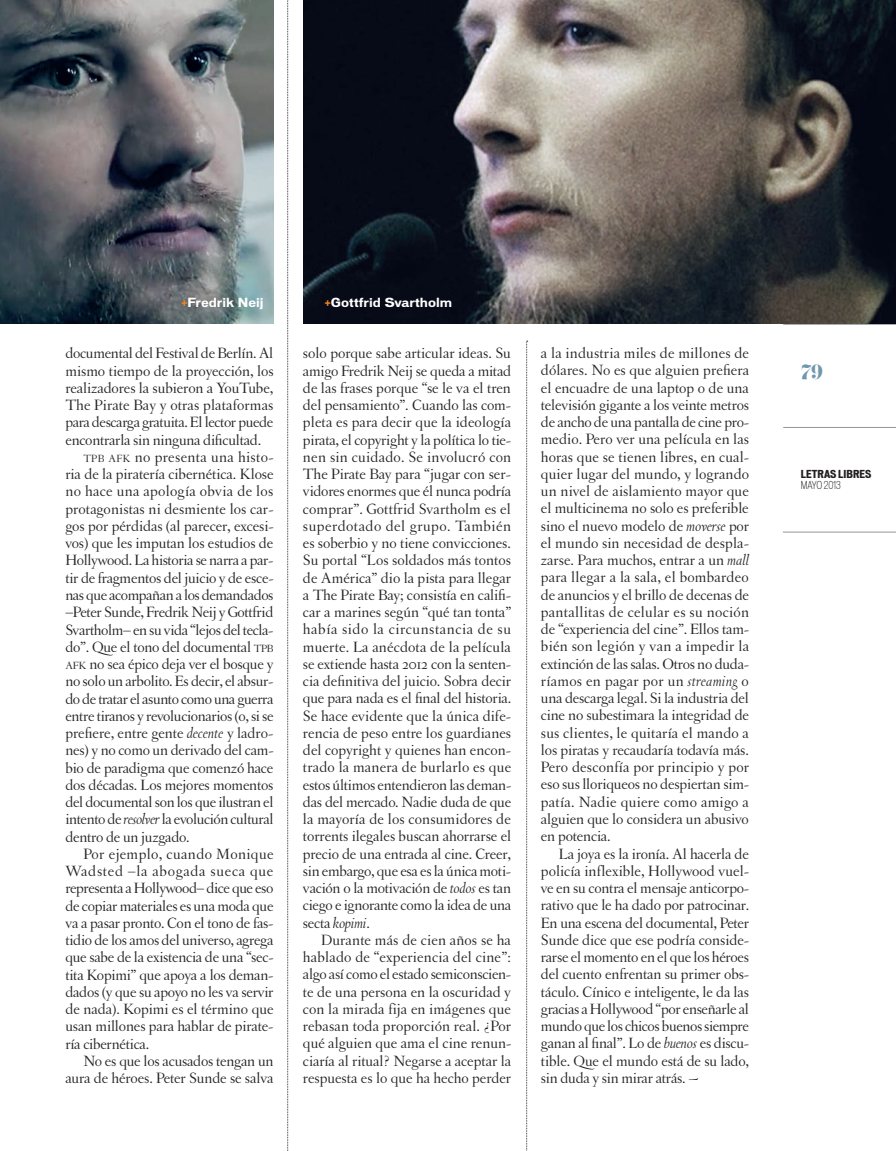
<style>
.page{position:relative;width:896px;height:1151px;background:#fff}
.page>*{position:absolute;margin:0;border:0;box-sizing:border-box;transform-origin:0 0}
.t1{font:18px "Eloquent JF";color:#7097ae}
.t2{font:15.75px/17.2px "Letras Oldstyle";letter-spacing:-.015em;color:#231f20;text-align:justify}
.t3{font:15.75px "Letras Oldstyle";letter-spacing:.02em;color:#231f20}
.t4{font:15.75px "Letras Oldstyle";letter-spacing:.005em;color:#231f20}
.t5{font:15.75px "Letras Oldstyle";letter-spacing:.01em;color:#231f20}
.t6{font:15.75px "Letras Oldstyle";letter-spacing:.045em;color:#231f20}
.t7{font:15.75px "Letras Oldstyle";letter-spacing:.025em;color:#231f20}
.t8{font:700 12px "Vonnes";color:#fff}
.t9{font:700 expanded 10.5px "Vonnes";color:#231f20}
.t10{font:300 condensed 10.5px "Vonnes";color:#231f20}
.s1{color:#f58220}
.s2{font-size:10.95px}
.s3{font-style:italic}
</style>
<div class="page">
<hr style="left:783px;top:427px;width:112px;height:1px;background:#939598">
<hr style="left:783px;top:324px;width:112px;height:1px;background:#939598">
<hr style="left:782px;top:531px;width:113px;height:1px;background:#939598">
<svg style="left:526px;top:341px;width:1px;height:810px"></svg>
<svg style="left:287px;top:0;width:2px;height:1151px"></svg>
<img style="left:0;top:0;width:273px;height:324px">
<img style="left:303px;top:0;width:592px;height:324px">
<p class="t8" style="left:181px;top:295px;width:84px"><span class="s1">+</span>Fredrik Neij</p>
<p class="t8" style="left:325px;top:295px;width:129px"><span class="s1">+</span>Gottfrid Svartholm</p>
<p class="t2" style="left:65px;top:345px;width:209px">documental del Festival de Berlín. Al</p>
<p class="t2" style="left:65px;top:362px;width:210px">mismo tiempo de la proyección, los</p>
<p class="t2" style="left:65px;top:379px;width:209px">realizadores la subieron a YouTube,</p>
<p class="t5" style="left:65px;top:396px;width:209px">The Pirate Bay y otras plataformas</p>
<p class="t2" style="left:65px;top:414px;width:209px">para descarga gratuita. El lector puede</p>
<p class="t2" style="left:65px;top:431px;width:197px">encontrarla sin ninguna dificultad.</p>
<p class="t3" style="left:83px;top:448px;width:192px"><span class="s2">TPB AFK</span> no presenta una histo-</p>
<p class="t2" style="left:65px;top:465px;width:210px">ria de la piratería cibernética. Klose</p>
<p class="t3" style="left:65px;top:482px;width:209px">no hace una apología obvia de los</p>
<p class="t4" style="left:65px;top:500px;width:210px">protagonistas ni desmiente los car-</p>
<p class="t2" style="left:65px;top:517px;width:210px">gos por pérdidas (al parecer, excesi-</p>
<p class="t2" style="left:65px;top:534px;width:209px">vos) que les imputan los estudios de</p>
<p class="t2" style="left:65px;top:552px;width:209px">Hollywood. La historia se narra a par-</p>
<p class="t2" style="left:65px;top:569px;width:210px">tir de fragmentos del juicio y de esce-</p>
<p class="t2" style="left:65px;top:586px;width:209px">nas que acompañan a los demandados</p>
<p class="t2" style="left:65px;top:603px;width:209px">–Peter Sunde, Fredrik Neij y Gottfrid</p>
<p class="t2" style="left:65px;top:621px;width:210px">Svartholm– en su vida “lejos del tecla-</p>
<p class="t2" style="left:65px;top:638px;width:210px">do”. Que el tono del documental <span class="s2">TPB</span></p>
<p class="t2" style="left:65px;top:655px;width:210px"><span class="s2">AFK</span> no sea épico deja ver el bosque y</p>
<p class="t2" style="left:65px;top:672px;width:210px">no solo un arbolito. Es decir, el absur-</p>
<p class="t2" style="left:65px;top:690px;width:209px">do de tratar el asunto como una guerra</p>
<p class="t2" style="left:65px;top:707px;width:210px">entre tiranos y revolucionarios (o, si se</p>
<p class="t2" style="left:65px;top:724px;width:209px">prefiere, entre gente <span class="s3">decente</span> y ladro-</p>
<p class="t2" style="left:65px;top:741px;width:210px">nes) y no como un derivado del cam-</p>
<p class="t2" style="left:65px;top:759px;width:209px">bio de paradigma que comenzó hace</p>
<p class="t2" style="left:65px;top:776px;width:210px">dos décadas. Los mejores momentos</p>
<p class="t2" style="left:65px;top:793px;width:210px">del documental son los que ilustran el</p>
<p class="t2" style="left:65px;top:810px;width:210px">intento de <span class="s3">resolver</span> la evolución cultural</p>
<p class="t2" style="left:65px;top:828px;width:126px">dentro de un juzgado.</p>
<p class="t7" style="left:83px;top:845px;width:192px">Por ejemplo, cuando Monique</p>
<p class="t6" style="left:65px;top:862px;width:209px">Wadsted –la abogada sueca que</p>
<p class="t2" style="left:65px;top:879px;width:209px">representa a Hollywood– dice que eso</p>
<p class="t2" style="left:65px;top:897px;width:210px">de copiar materiales es una moda que</p>
<p class="t2" style="left:65px;top:914px;width:210px">va a pasar pronto. Con el tono de fas-</p>
<p class="t2" style="left:65px;top:931px;width:210px">tidio de los amos del universo, agrega</p>
<p class="t2" style="left:65px;top:948px;width:210px">que sabe de la existencia de una “sec-</p>
<p class="t2" style="left:65px;top:966px;width:209px">tita Kopimi” que apoya a los deman-</p>
<p class="t2" style="left:65px;top:983px;width:210px">dados (y que su apoyo no les va servir</p>
<p class="t2" style="left:65px;top:1000px;width:210px">de nada). Kopimi es el término que</p>
<p class="t2" style="left:65px;top:1017px;width:209px">usan millones para hablar de pirate-</p>
<p class="t2" style="left:65px;top:1035px;width:85px">ría cibernética.</p>
<p class="t2" style="left:83px;top:1052px;width:192px">No es que los acusados tengan un</p>
<p class="t2" style="left:65px;top:1069px;width:210px">aura de héroes. Peter Sunde se salva</p>
<p class="t2" style="left:303px;top:345px;width:210px">solo porque sabe articular ideas. Su amigo Fredrik Neij se queda a mitad de las frases porque “se le va el tren del pensamiento”. Cuando las com&shy;pleta es para decir que la ideología pirata, el copyright y la política lo tie&shy;nen sin cuidado. Se involucró con The Pirate Bay para “jugar con ser&shy;vidores enormes que él nunca podría comprar”. Gottfrid Svartholm es el superdotado del grupo. También es soberbio y no tiene convicciones.<br>Su portal “Los soldados más tontos de América” dio la pista para llegar a The Pirate Bay; consistía en califi&shy;car a marines según “qué tan tonta” había sido la circunstancia de su muerte. La anécdota de la película se extiende hasta 2012 con la senten&shy;cia definitiva del juicio. Sobra decir que para nada es el final del historia.<br>Se hace evidente que la única dife&shy;rencia de peso entre los guardianes del copyright y quienes han encon&shy;trado la manera de burlarlo es que estos últimos entendieron las deman&shy;das del mercado. Nadie duda de que la mayoría de los consumidores de torrents ilegales buscan ahorrarse el precio de una entrada al cine. Creer, sin embargo, que esa es la única moti&shy;vación o la motivación de <span class="s3">todos</span> es tan ciego e ignorante como la idea de una secta <span class="s3">kopimi</span>.</p>
<p class="t2" style="left:303px;top:931px;width:210px;text-indent:18px">Durante más de cien años se ha hablado de “experiencia del cine”: algo así como el estado semiconscien&shy;te de una persona en la oscuridad y con la mirada fija en imágenes que rebasan toda proporción real. ¿Por qué alguien que ama el cine renun&shy;ciaría al ritual? Negarse a aceptar la respuesta es lo que ha hecho perder</p>
<p class="t2" style="left:541px;top:344px;width:210px">a la industria miles de millones de dólares. No es que alguien prefiera el encuadre de una laptop o de una televisión gigante a los veinte metros de ancho de una pantalla de cine pro&shy;medio. Pero ver una película en las horas que se tienen libres, en cual&shy;quier lugar del mundo, y logrando un nivel de aislamiento mayor que el multicinema no solo es preferible sino el nuevo modelo de <span class="s3">moverse</span> por el mundo sin necesidad de despla&shy;zarse. Para muchos, entrar a un <span class="s3">mall </span>para llegar a la sala, el bombardeo de anuncios y el brillo de decenas de pantallitas de celular es su noción de “experiencia del cine”. Ellos tam&shy;bién son legión y van a impedir la extinción de las salas. Otros no duda&shy;ríamos en pagar por un <span class="s3">streaming</span> o una descarga legal. Si la industria del cine no subestimara la integridad de sus clientes, le quitaría el mando a los piratas y recaudaría todavía más.<br>Pero desconfía por principio y por eso sus lloriqueos no despiertan sim&shy;patía. Nadie quiere como amigo a alguien que lo considera un abusivo en potencia.</p>
<p class="t2" style="left:541px;top:844px;width:210px;text-indent:18px">La joya es la ironía. Al hacerla de policía inflexible, Hollywood vuel&shy;ve en su contra el mensaje anticorpo&shy;rativo que le ha dado por patrocinar.<br>En una escena del documental, Peter Sunde dice que ese podría conside&shy;rarse el momento en el que los héroes del cuento enfrentan su primer obs&shy;táculo. Cínico e inteligente, le da las gracias a Hollywood “por enseñarle al mundo que los chicos buenos siempre ganan al final”. Lo de <span class="s3">buenos</span> es discu&shy;tible. Que el mundo está de su lado, sin duda y sin mirar atrás. ~</p>
<p class="t1" style="left:800px;top:360px;width:23px">79</p>
<p class="t9" style="left:800px;top:468px;width:72px">LETRAS LIBRES</p>
<p class="t10" style="left:800px;top:478px;width:41px">MAYO 2013</p>
</div>
